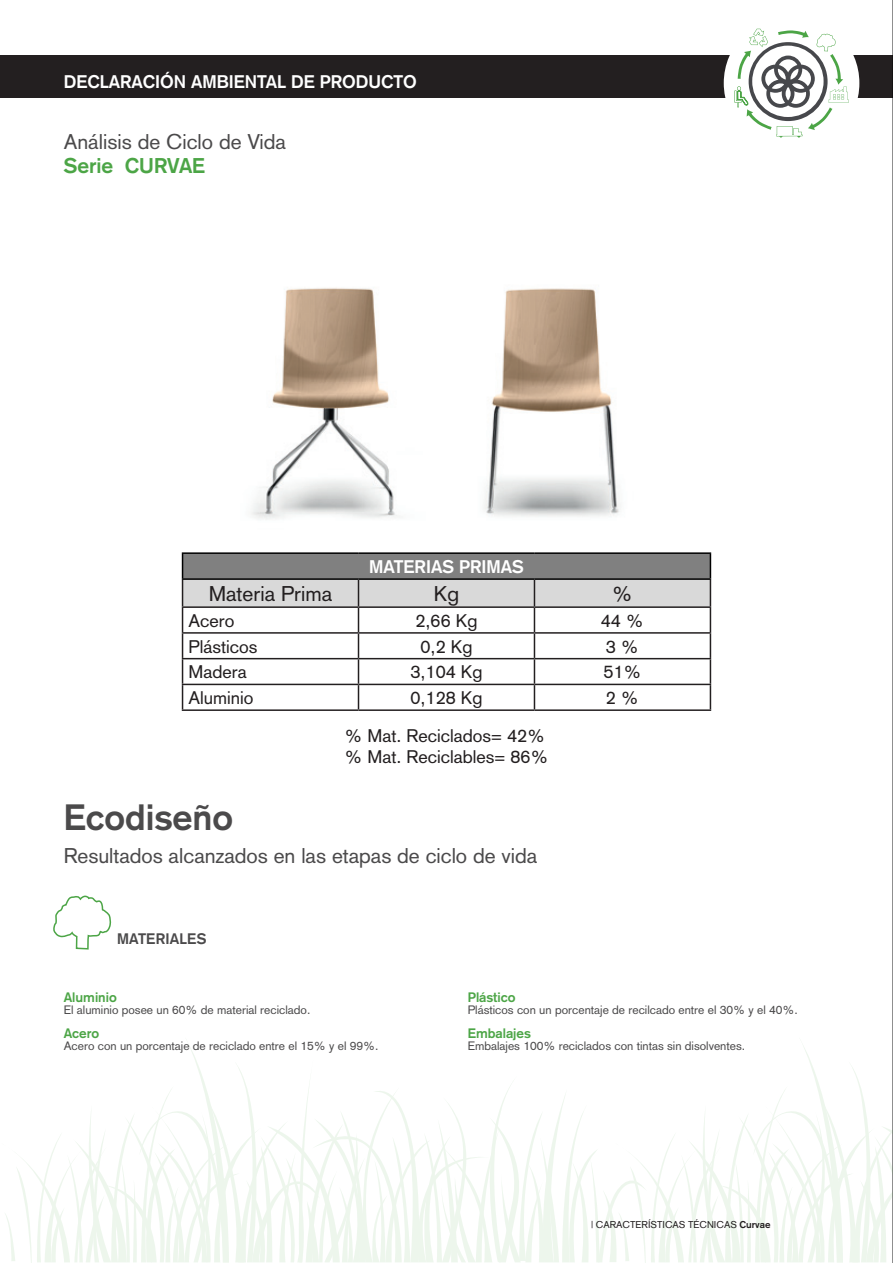
<style>
.page{position:relative;width:893px;height:1263px;background:#fff}
.page>*{position:absolute;margin:0;border:0;box-sizing:border-box;transform-origin:0 0}
.t1{font:700 36px "Akzidenz Grotesk";color:#4b4a4b}
.t2{font:21px "Akzidenz Grotesk";color:#4b4a4b}
.t3{font:21px "Akzidenz Grotesk";color:#231f20}
.t4{font:700 21px "Akzidenz Grotesk";color:#4ca546}
.t5{font:18px "Akzidenz Grotesk";color:#231f20}
.t6{font:700 18px "Akzidenz Grotesk";color:#fff}
.t7{font:700 15px "Akzidenz Grotesk";letter-spacing:.015em;color:#4b4a4b}
.t8{font:700 13.5px "Akzidenz Grotesk";color:#4ca546}
.t9{font:12px "Akzidenz Grotesk";color:#4b4a4b}
.t10{font:9.75px "Akzidenz Grotesk";color:#231f20}
.s1{font-weight:700}
</style>
<div class="page">
<div style="left:0;top:55px;width:893px;height:43px;background:#231f20"></div>
<div style="left:724px;top:15px;width:135px;height:136px;background:#fff;border-radius:50%"></div>
<svg style="left:735px;top:29px;width:114px;height:109px"></svg>
<hr style="left:892px;top:0;width:1px;height:1263px;background:#000">
<img style="left:251px;top:288px;width:146px;height:232px">
<img style="left:484px;top:288px;width:136px;height:229px">
<svg style="left:5px;top:1037px;width:888px;height:226px"></svg>
<svg style="left:53px;top:895px;width:59px;height:55px"></svg>
<hr style="left:182px;top:709px;width:176px;height:2px;background:#231f20">
<hr style="left:358px;top:709px;width:176px;height:2px;background:#231f20">
<hr style="left:534px;top:709px;width:177px;height:2px;background:#231f20">
<svg style="left:182px;top:554px;width:529px;height:155px"></svg>
<hr style="left:182px;top:552px;width:176px;height:2px;background:#000">
<hr style="left:358px;top:552px;width:176px;height:2px;background:#000">
<hr style="left:534px;top:552px;width:177px;height:2px;background:#000">
<hr style="left:182px;top:578px;width:176px;height:2px;background:#000">
<hr style="left:358px;top:578px;width:176px;height:2px;background:#000">
<hr style="left:534px;top:578px;width:177px;height:2px;background:#000">
<p class="t6" style="left:64px;top:71px;width:355px">DECLARACIÓN AMBIENTAL DE PRODUCTO</p>
<p class="t2" style="left:64px;top:129px;width:224px">Análisis de Ciclo de Vida</p>
<p class="t4" style="left:64px;top:153px;width:143px">Serie CURVAE</p>
<p class="t6" style="left:369px;top:556px;width:156px">MATERIAS PRIMAS</p>
<p class="t3" style="left:209px;top:581px;width:125px">Materia Prima</p>
<p class="t3" style="left:434px;top:581px;width:27px">Kg</p>
<p class="t3" style="left:612px;top:581px;width:22px">%</p>
<p class="t5" style="left:189px;top:610px;width:47px">Acero</p>
<p class="t5" style="left:416px;top:610px;width:63px">2,66 Kg</p>
<p class="t5" style="left:601px;top:610px;width:45px">44 %</p>
<p class="t5" style="left:189px;top:636px;width:70px">Plásticos</p>
<p class="t5" style="left:421px;top:636px;width:53px">0,2 Kg</p>
<p class="t5" style="left:606px;top:636px;width:35px">3 %</p>
<p class="t5" style="left:189px;top:661px;width:60px">Madera</p>
<p class="t5" style="left:411px;top:661px;width:73px">3,104 Kg</p>
<p class="t5" style="left:603px;top:661px;width:40px">51%</p>
<p class="t5" style="left:189px;top:687px;width:67px">Aluminio</p>
<p class="t5" style="left:411px;top:687px;width:73px">0,128 Kg</p>
<p class="t5" style="left:606px;top:687px;width:35px">2 %</p>
<p class="t5" style="left:345px;top:725px;width:202px">% Mat. Reciclados= 42%</p>
<p class="t5" style="left:345px;top:746px;width:205px">% Mat. Reciclables= 86%</p>
<p class="t1" style="left:64px;top:796px;width:171px">Ecodiseño</p>
<p class="t2" style="left:64px;top:843px;width:475px">Resultados alcanzados en las etapas de ciclo de vida</p>
<p class="t7" style="left:117px;top:930px;width:91px">MATERIALES</p>
<p class="t8" style="left:64px;top:989px;width:55px">Aluminio</p>
<p class="t9" style="left:64px;top:1002px;width:248px">El aluminio posee un 60% de material reciclado.</p>
<p class="t8" style="left:64px;top:1025px;width:37px">Acero</p>
<p class="t9" style="left:64px;top:1038px;width:316px">Acero con un porcentaje de reciclado entre el 15% y el 99%.</p>
<p class="t8" style="left:468px;top:989px;width:49px">Plástico</p>
<p class="t9" style="left:468px;top:1002px;width:332px">Plásticos con un porcentaje de recilcado entre el 30% y el 40%.</p>
<p class="t8" style="left:468px;top:1025px;width:65px">Embalajes</p>
<p class="t9" style="left:468px;top:1038px;width:279px">Embalajes 100% reciclados con tintas sin disolventes.</p>
<p class="t10" style="left:591px;top:1219px;width:181px">| CARACTERÍSTICAS TÉCNICAS <span class="s1">Curvae</span></p>
</div>
